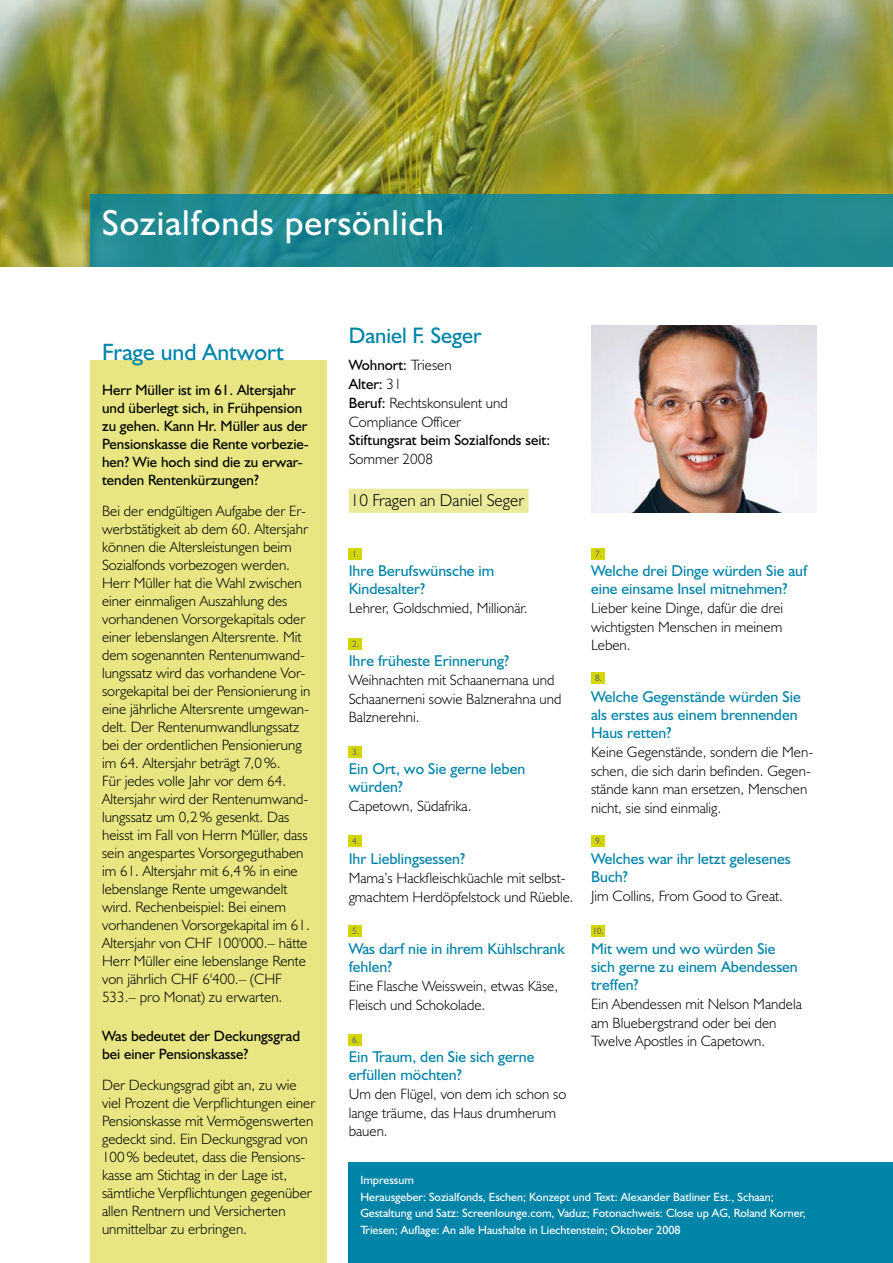
<style>
.page{position:relative;width:893px;height:1263px;background:#fff}
.page>*{position:absolute;margin:0;border:0;box-sizing:border-box;transform-origin:0 0}
.t1{font:36.3px "Humanist 521 BT";letter-spacing:.025em;color:#fff}
.t2{font:23.7px "Humanist 521 BT";color:#0084a8}
.t3{font:22.5px "Humanist 521 BT";color:#0084a8}
.t4{font:300 17.25px "Humanist 521 BT";color:#000}
.t5{font:15.75px/18px "Humanist 521 BT";color:#0084a8}
.t6{font:300 15px/18px "Humanist 521 BT";color:#000}
.t7{font:15px/18px "Humanist 521 BT";color:#000}
.t8{font:12px/16.5px "Humanist 521 BT";color:#fff}
.t9{font:9.3px "Humanist 521 BT";color:#707173}
.s1{font-weight:400}
</style>
<div class="page">
<img style="left:0;top:0;width:893px;height:267px">
<svg style="left:91px;top:194px;width:802px;height:73px;fill:#1f898f"></svg>
<div style="left:349px;top:1162px;width:544px;height:101px;background:#0084a8"></div>
<div style="left:349px;top:548px;width:13px;height:12px;background:#d4d600"></div>
<div style="left:349px;top:1033px;width:13px;height:12px;background:#d4d600"></div>
<div style="left:592px;top:548px;width:13px;height:12px;background:#d4d600"></div>
<div style="left:592px;top:672px;width:13px;height:12px;background:#d4d600"></div>
<div style="left:592px;top:835px;width:13px;height:12px;background:#d4d600"></div>
<div style="left:592px;top:925px;width:13px;height:12px;background:#d4d600"></div>
<div style="left:349px;top:638px;width:13px;height:12px;background:#d4d600"></div>
<div style="left:349px;top:746px;width:13px;height:12px;background:#d4d600"></div>
<div style="left:349px;top:835px;width:13px;height:12px;background:#d4d600"></div>
<div style="left:349px;top:925px;width:13px;height:12px;background:#d4d600"></div>
<div style="left:91px;top:360px;width:236px;height:903px;background:#e7e682"></div>
<div style="left:349px;top:489px;width:179px;height:24px;background:#ebea9a"></div>
<img style="left:592px;top:326px;width:225px;height:187px">
<h1 class="t1" style="left:102px;top:201px;width:343px">Sozialfonds persönlich</h1>
<h2 class="t2" style="left:102px;top:338px;width:183px">Frage und Antwort</h2>
<p class="t7" style="left:102px;top:381px;width:208px">Herr Müller ist im 61. Altersjahr und überlegt sich, in Frühpension zu gehen. Kann Hr. Müller aus der<br>Pensionskasse die Rente vorbezie&shy;hen? Wie hoch sind die zu erwar&shy;tenden Rentenkürzungen?</p>
<p class="t6" style="left:102px;top:501px;width:210px">Bei der endgültigen Aufgabe der Er&shy;werbstätigkeit ab dem 60. Altersjahr können die Altersleistungen beim Sozialfonds vorbezogen werden.<br>Herr Müller hat die Wahl zwischen einer einmaligen Auszahlung des vorhandenen Vorsorgekapitals oder einer lebenslangen Altersrente. Mit dem sogenannten Rentenumwand&shy;lungssatz wird das vorhandene Vor&shy;sorgekapital bei der Pensionierung in eine jährliche Altersrente umgewan&shy;delt. Der Rentenumwandlungssatz bei der ordentlichen Pensionierung im 64. Altersjahr beträgt 7,0%.<br>Für jedes volle Jahr vor dem 64.<br>Altersjahr wird der Rentenumwand&shy;lungssatz um 0,2% gesenkt. Das heisst im Fall von Herrn Müller, dass sein angespartes Vorsorgeguthaben im 61. Altersjahr mit 6,4% in eine lebenslange Rente umgewandelt wird. Rechenbeispiel: Bei einem vorhandenen Vorsorgekapital im 61.<br>Altersjahr von CHF 100'000.– hätte Herr Müller eine lebenslange Rente von jährlich CHF 6'400.– (CHF 533.– pro Monat) zu erwarten.</p>
<p class="t7" style="left:102px;top:1027px;width:200px">Was bedeutet der Deckungsgrad bei einer Pensionskasse?</p>
<p class="t6" style="left:102px;top:1075px;width:215px">Der Deckungsgrad gibt an, zu wie viel Prozent die Verpflichtungen einer Pensionskasse mit Vermögenswerten gedeckt sind. Ein Deckungsgrad von 100% bedeutet, dass die Pensions&shy;kasse am Stichtag in der Lage ist, sämtliche Verpflichtungen gegenüber allen Rentnern und Versicherten unmittelbar zu erbringen.</p>
<h3 class="t3" style="left:349px;top:321px;width:134px">Daniel F. Seger</h3>
<p class="t6" style="left:349px;top:356px;width:160px;line-height:18.8px"><span class="s1">Wohnort:</span> Triesen<br><span class="s1">Alter:</span> 31<br><span class="s1">Beruf:</span> Rechtskonsulent und<br>Compliance Officer</p>
<p class="t7" style="left:349px;top:431px;width:203px">Stiftungsrat beim Sozialfonds seit:</p>
<p class="t6" style="left:349px;top:450px;width:86px">Sommer 2008</p>
<p class="t4" style="left:351px;top:489px;width:175px">10 Fragen an Daniel Seger</p>
<p class="t9" style="left:352px;top:548px;width:8px">1.</p>
<p class="t5" style="left:349px;top:561px;width:147px">Ihre Berufswünsche im<br>Kindesalter?</p>
<p class="t6" style="left:349px;top:598px;width:181px">Lehrer, Goldschmied, Millionär.</p>
<p class="t9" style="left:352px;top:638px;width:9px">2.</p>
<p class="t9" style="left:595px;top:548px;width:9px">7.</p>
<p class="t5" style="left:591px;top:561px;width:218px">Welche drei Dinge würden Sie auf eine einsame Insel mitnehmen?</p>
<p class="t6" style="left:591px;top:598px;width:194px;line-height:18.8px;text-align:justify">Lieber keine Dinge, dafür die drei wichtigsten Menschen in meinem Leben.</p>
<p class="t5" style="left:349px;top:651px;width:162px">Ihre früheste Erinnerung?</p>
<p class="t6" style="left:349px;top:670px;width:214px;line-height:18.8px">Weihnachten mit Schaanernana und<br>Schaanerneni sowie Balznerahna und<br>Balznerehni.</p>
<p class="t9" style="left:595px;top:672px;width:9px">8.</p>
<p class="t5" style="left:591px;top:687px;width:211px">Welche Gegenstände würden Sie als erstes aus einem brennenden<br>Haus retten?</p>
<p class="t6" style="left:591px;top:742px;width:224px;line-height:18.8px">Keine Gegenstände, sondern die Men&shy;schen, die sich darin befinden. Gegen&shy;stände kann man ersetzen, Menschen nicht, sie sind einmalig.</p>
<p class="t5" style="left:591px;top:849px;width:201px">Welches war ihr letzt gelesenes<br>Buch?</p>
<p class="t6" style="left:591px;top:886px;width:193px">Jim Collins, From Good to Great.</p>
<p class="t5" style="left:591px;top:939px;width:208px">Mit wem und wo würden Sie sich gerne zu einem Abendessen treffen?</p>
<p class="t6" style="left:591px;top:994px;width:212px;line-height:18.8px">Ein Abendessen mit Nelson Mandela am Bluebergstrand oder bei den<br>Twelve Apostles in Capetown.</p>
<p class="t9" style="left:352px;top:746px;width:9px">3.</p>
<p class="t5" style="left:349px;top:759px;width:178px">Ein Ort, wo Sie gerne leben würden?</p>
<p class="t6" style="left:349px;top:796px;width:124px">Capetown, Südafrika.</p>
<p class="t5" style="left:349px;top:849px;width:118px">Ihr Lieblingsessen?</p>
<p class="t6" style="left:349px;top:868px;width:226px;line-height:18.8px">Mama’s Hackfleischküachle mit selbst&shy;gmachtem Herdöpfelstock und Rüeble.</p>
<p class="t5" style="left:349px;top:939px;width:218px">Was darf nie in ihrem Kühlschrank fehlen?</p>
<p class="t6" style="left:349px;top:976px;width:211px;line-height:18.8px">Eine Flasche Weisswein, etwas Käse,<br>Fleisch und Schokolade.</p>
<p class="t9" style="left:595px;top:835px;width:9px">9.</p>
<p class="t9" style="left:352px;top:835px;width:9px">4.</p>
<p class="t9" style="left:592px;top:925px;width:13px">10.</p>
<p class="t9" style="left:352px;top:925px;width:9px">5.</p>
<p class="t9" style="left:352px;top:1034px;width:9px">6.</p>
<p class="t5" style="left:349px;top:1047px;width:187px">Ein Traum, den Sie sich gerne erfüllen möchten?</p>
<p class="t6" style="left:349px;top:1084px;width:219px;line-height:18.8px">Um den Flügel, von dem ich schon so lange träume, das Haus drumherum bauen.</p>
<p class="t8" style="left:360px;top:1172px;width:447px">Impressum<br>Herausgeber: Sozialfonds, Eschen; Konzept und Text: Alexander Batliner Est., Schaan; Gestaltung und Satz: Screenlounge.com, Vaduz; Fotonachweis: Close up AG, Roland Korner, Triesen; Auflage: An alle Haushalte in Liechtenstein; Oktober 2008</p>
</div>
